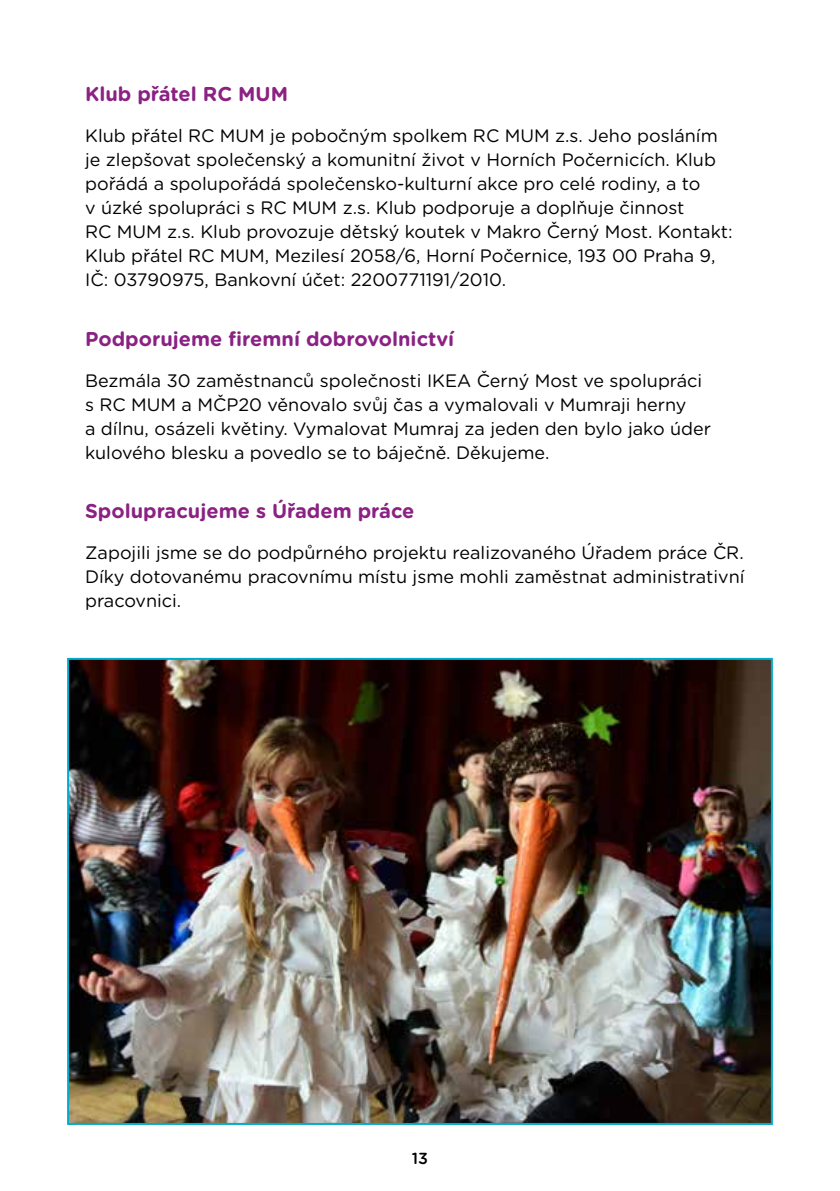
<style>
.page{position:relative;width:840px;height:1191px;background:#fff}
.page>*{position:absolute;margin:0;border:0;box-sizing:border-box;transform-origin:0 0}
.t1{font:700 20px "Gotham Rounded";color:#8a2183}
.t2{font:18px/24px "Gotham Rounded";color:#000}
.t3{font:500 16px "Gotham Rounded";color:#000}
</style>
<div class="page">
<img style="left:70px;top:661px;width:699px;height:461px">
<div style="left:67px;top:658px;width:705px;height:467px;border:2px solid #00abcd"></div>
<p class="t1" style="left:85px;top:79px;width:204px">Klub přátel RC MUM</p>
<p class="t2" style="left:85px;top:123px;width:648px">Klub přátel RC MUM je pobočným spolkem RC MUM z.s. Jeho posláním je zlepšovat společenský a komunitní život v Horních Počernicích. Klub pořádá a spolupořádá společensko-kulturní akce pro celé rodiny, a to<br>v úzké spolupráci s RC MUM z.s. Klub podporuje a doplňuje činnost<br>RC MUM z.s. Klub provozuje dětský koutek v Makro Černý Most. Kontakt:<br>Klub přátel RC MUM, Mezilesí 2058/6, Horní Počernice, 193 00 Praha 9, IČ: 03790975, Bankovní účet: 2200771191/2010.</p>
<p class="t1" style="left:85px;top:324px;width:370px">Podporujeme firemní dobrovolnictví</p>
<p class="t2" style="left:85px;top:367px;width:627px">Bezmála 30 zaměstnanců společnosti IKEA Černý Most ve spolupráci s RC MUM a MČP20 věnovalo svůj čas a vymalovali v Mumraji herny<br>a dílnu, osázeli květiny. Vymalovat Mumraj za jeden den bylo jako úder kulového blesku a povedlo se to báječně. Děkujeme.</p>
<p class="t1" style="left:85px;top:496px;width:330px">Spolupracujeme s Úřadem práce</p>
<p class="t2" style="left:85px;top:540px;width:660px;text-align:justify">Zapojili jsme se do podpůrného projektu realizovaného Úřadem práce ČR.<br>Díky dotovanému pracovnímu místu jsme mohli zaměstnat administrativní pracovnici.</p>
<p class="t3" style="left:411px;top:1147px;width:18px">13</p>
</div>
